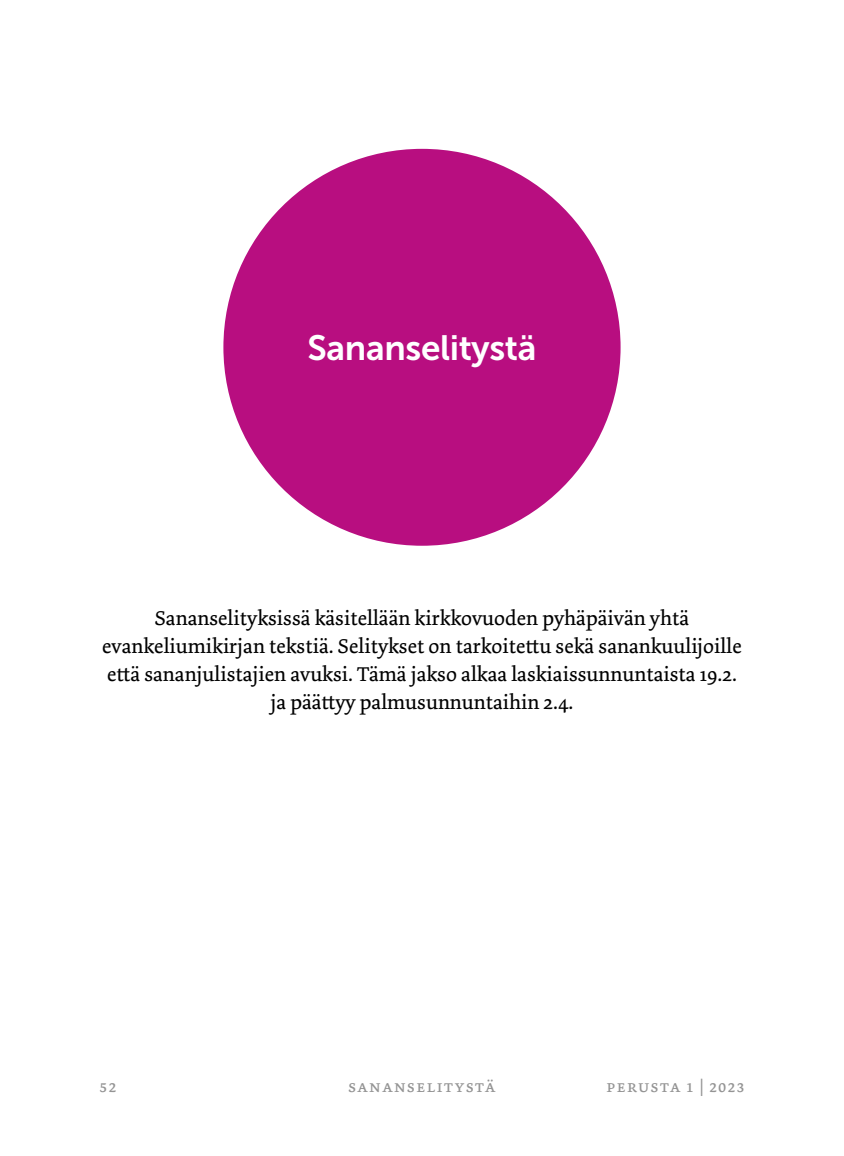
<style>
.page{position:relative;width:844px;height:1156px;background:#fff}
.page>*{position:absolute;margin:0;border:0;box-sizing:border-box;transform-origin:0 0}
.t1{font:35px "Museo Sans 700";letter-spacing:-.01em;color:#fff}
.t2{font:21px/28px "Dolly Pro";color:#000;text-align:center}
.t3{font:17.5px "Dolly Pro Regular Small Caps";letter-spacing:.05em;color:#949494}
</style>
<div class="page">
<div style="left:223px;top:149px;width:397px;height:397px;background:#b80e80;border-radius:50%"></div>
<h1 class="t1" style="left:307px;top:329px;width:230px">Sananselitystä</h1>
<p class="t2" style="left:102px;top:604px;width:641px">Sananselityksissä käsitellään kirkkovuoden pyhäpäivän yhtä evankeliumikirjan tekstiä. Selitykset on tarkoitettu sekä sanankuulijoille että sananjulistajien avuksi. Tämä jakso alkaa laskiaissunnuntaista 19.2. ja päättyy palmusunnuntaihin 2.4.</p>
<p class="t3" style="left:99px;top:1075px;width:19px">52</p>
<p class="t3" style="left:348px;top:1075px;width:149px">sananselitystä</p>
<p class="t3" style="left:606px;top:1075px;width:140px">perusta 1 | 2023</p>
</div>
